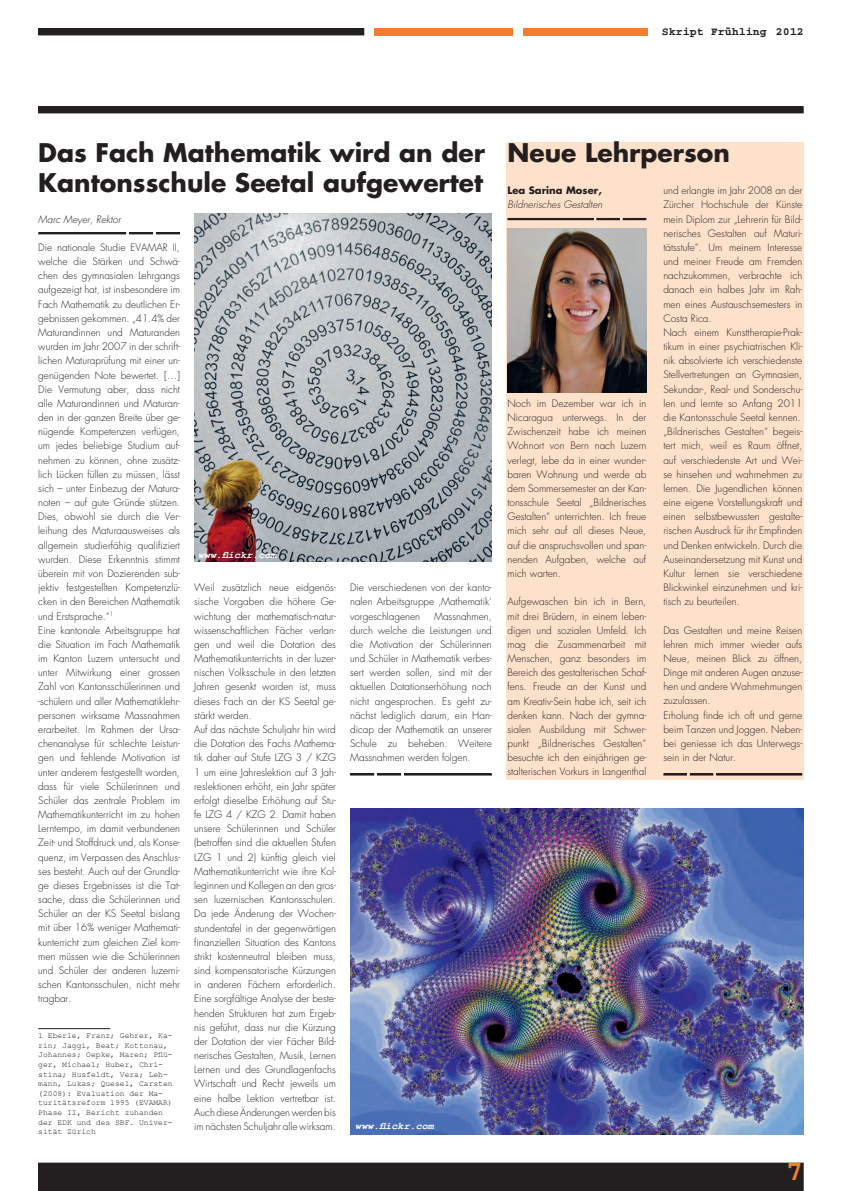
<style>
.page{position:relative;width:842px;height:1191px;background:#fff}
.page>*{position:absolute;margin:0;border:0;box-sizing:border-box;transform-origin:0 0}
.t1{font:700 28px "Courier HP";color:#f47d31}
.t2{font:700 25px/30px "Futura Std";color:#231f20}
.t3{font:700 11px "Courier HP";color:#231f20;scale:1.06 1}
.t4{font:300 10px/14.2px "Futura Std";color:#231f20}
.t5{font:italic 300 10px "Futura Std";color:#231f20}
.t6{font:italic 700 10px "Courier New";letter-spacing:.005em;color:#fff}
.t7{font:700 10px "Futura Std";color:#231f20}
.t8{font:8px/9.6px "Courier New";color:#231f20}
</style>
<div class="page">
<img style="left:194px;top:213px;width:298px;height:348px">
<img style="left:350px;top:808px;width:454px;height:326px">
<div style="left:38px;top:232px;width:88px;height:2px;border:1px solid #231f20"></div>
<div style="left:129px;top:232px;width:24px;height:2px;border:1px solid #231f20"></div>
<svg style="left:129px;top:233px;width:27px;height:1px"></svg>
<div style="left:156px;top:232px;width:24px;height:2px;border:1px solid #231f20"></div>
<hr style="left:38px;top:1028px;width:72px;height:1px;background:#231f20">
<div style="left:506px;top:142px;width:298px;height:42px;background:#fee1cb"></div>
<div style="left:506px;top:184px;width:298px;height:596px;background:#fee1cb"></div>
<div style="left:507px;top:218px;width:87px;height:2px;border:1px solid #231f20"></div>
<div style="left:596px;top:218px;width:24px;height:2px;border:1px solid #231f20"></div>
<div style="left:623px;top:218px;width:23px;height:2px;border:1px solid #231f20"></div>
<img style="left:507px;top:228px;width:139px;height:165px">
<div style="left:716px;top:773px;width:86px;height:2px;border:1px solid #231f20"></div>
<div style="left:690px;top:773px;width:23px;height:2px;border:1px solid #231f20"></div>
<svg style="left:689px;top:774px;width:24px;height:1px"></svg>
<div style="left:663px;top:773px;width:24px;height:2px;border:1px solid #231f20"></div>
<div style="left:404px;top:773px;width:88px;height:2px;border:1px solid #231f20"></div>
<div style="left:377px;top:773px;width:24px;height:2px;border:1px solid #231f20"></div>
<svg style="left:374px;top:774px;width:27px;height:1px"></svg>
<div style="left:350px;top:773px;width:24px;height:2px;border:1px solid #231f20"></div>
<div style="left:38px;top:1162px;width:766px;height:29px;background:#231f20"></div>
<div style="left:39px;top:29px;width:325px;height:6px;background:#231f20"></div>
<div style="left:38px;top:28px;width:326px;height:7px;border:1px solid #231f20"></div>
<div style="left:523px;top:28px;width:125px;height:7px;background:#f47d31"></div>
<div style="left:374px;top:28px;width:139px;height:7px;background:#f47d31"></div>
<div style="left:39px;top:107px;width:764px;height:6px;background:#231f20"></div>
<div style="left:38px;top:106px;width:766px;height:7px;border:1px solid #231f20"></div>
<p class="t3" style="left:662px;top:26px;width:135px">Skript Frühling 2012</p>
<h2 class="t2" style="left:38px;top:138px;width:448px">Das Fach Mathematik wird an der<br>Kantonsschule Seetal aufgewertet</h2>
<h2 class="t2" style="left:507px;top:138px;width:224px">Neue Lehrperson</h2>
<p class="t4" style="left:663px;top:184px;width:140px">und erlangte im Jahr 2008 an der<br>Zürcher Hochschule der Künste mein Diplom zur „Lehrerin für Bild&shy;nerisches Gestalten auf Maturi&shy;tätsstufe“. Um meinem Interesse und meiner Freude am Fremden nachzukommen, verbrachte ich danach ein halbes Jahr im Rah&shy;men eines Austauschsemesters in<br>Costa Rica.<br>Nach einem Kunsttherapie-Prak&shy;tikum in einer psychiatrischen Kli&shy;nik absolvierte ich verschiedenste<br>Stellvertretungen an Gymnasien,<br>Sekundar-, Real- und Sonderschu&shy;len und lernte so Anfang 2011 die Kantonsschule Seetal kennen. „Bildnerisches Gestalten“ begeis&shy;tert mich, weil es Raum öffnet, auf verschiedenste Art und Wei&shy;se hinsehen und wahrnehmen zu lernen. Die Jugendlichen können eine eigene Vorstellungskraft und einen selbstbewussten gestalte&shy;rischen Ausdruck für ihr Empfinden und Denken entwickeln. Durch die<br>Auseinandersetzung mit Kunst und<br>Kultur lernen sie verschiedene<br>Blickwinkel einzunehmen und kri&shy;tisch zu beurteilen.</p>
<p class="t4" style="left:663px;top:623px;width:140px">Das Gestalten und meine Reisen lehren mich immer wieder aufs<br>Neue, meinen Blick zu öffnen,<br>Dinge mit anderen Augen anzuse&shy;hen und andere Wahrnehmungen zuzulassen.<br>Erholung finde ich oft und gerne beim Tanzen und Joggen. Neben&shy;bei geniesse ich das Unterwegs&shy;sein in der Natur.</p>
<p class="t7" style="left:507px;top:184px;width:96px">Lea Sarina Moser,</p>
<p class="t5" style="left:507px;top:199px;width:96px">Bildnerisches Gestalten</p>
<p class="t5" style="left:38px;top:213px;width:84px">Marc Meyer, Rektor</p>
<p class="t4" style="left:38px;top:240px;width:143px">Die nationale Studie EVAMAR II, welche die Stärken und Schwä&shy;chen des gymnasialen Lehrgangs aufgezeigt hat, ist insbesondere im<br>Fach Mathematik zu deutlichen Er&shy;gebnissen gekommen. „41.4% der<br>Maturandinnen und Maturanden wurden im Jahr 2007 in der schrift&shy;lichen Maturaprüfung mit einer un&shy;genügenden Note bewertet. […]<br>Die Vermutung aber, dass nicht alle Maturandinnen und Maturan&shy;den in der ganzen Breite über ge&shy;nügende Kompetenzen verfügen, um jedes beliebige Studium auf&shy;nehmen zu können, ohne zusätz&shy;lich Lücken füllen zu müssen, lässt sich – unter Einbezug der Matura&shy;noten – auf gute Gründe stützen.<br>Dies, obwohl sie durch die Ver&shy;leihung des Maturaausweises als allgemein studierfähig qualifiziert wurden. Diese Erkenntnis stimmt überein mit von Dozierenden sub&shy;jektiv festgestellten Kompetenzlü&shy;cken in den Bereichen Mathematik und Erstsprache.“<sup>1<br></sup>Eine kantonale Arbeitsgruppe hat die Situation im Fach Mathematik im Kanton Luzern untersucht und unter Mitwirkung einer grossen<br>Zahl von Kantonsschülerinnen und -schülern und aller Mathematiklehr&shy;personen wirksame Massnahmen erarbeitet. Im Rahmen der Ursa&shy;chenanalyse für schlechte Leistun&shy;gen und fehlende Motivation ist unter anderem festgestellt worden, dass für viele Schülerinnen und<br>Schüler das zentrale Problem im<br>Mathematikunterricht im zu hohen<br>Lerntempo, im damit verbundenen<br>Zeit- und Stoffdruck und, als Konse&shy;quenz, im Verpassen des Anschlus&shy;ses besteht. Auch auf der Grundla&shy;ge dieses Ergebnisses ist die Tat&shy;sache, dass die Schülerinnen und<br>Schüler an der KS Seetal bislang mit über 16% weniger Mathemati&shy;kunterricht zum gleichen Ziel kom&shy;men müssen wie die Schülerinnen und Schüler der anderen luzerni&shy;schen Kantonsschulen, nicht mehr tragbar.</p>
<p class="t8" style="left:38px;top:1030px;width:136px">1 Eberle, Franz; Gehrer, Ka&shy;rin; Jaggi, Beat; Kottonau,<br>Johannes; Oepke, Maren; Pflü&shy;ger, Michael; Huber, Chri&shy;stina; Husfeldt, Vera; Leh&shy;mann, Lukas; Quesel, Carsten (2008): Evaluation der Ma&shy;turitätsreform 1995 (EVAMAR)<br>Phase II, Bericht zuhanden der EDK und des SBF. Univer&shy;sität Zürich</p>
<p class="t4" style="left:507px;top:396px;width:140px;text-align:justify">Noch im Dezember war ich in Nicaragua unterwegs. In der Zwischenzeit habe ich meinen Wohnort von Bern nach Luzern verlegt, lebe da in einer wunder&shy;baren Wohnung und werde ab dem Sommersemester an der Kan&shy;tonsschule Seetal „Bildnerisches Gestalten“ unterrichten. Ich freue mich sehr auf all dieses Neue, auf die anspruchsvollen und span&shy;nenden Aufgaben, welche auf mich warten.</p>
<p class="t4" style="left:507px;top:595px;width:140px;text-align:justify">Aufgewaschen bin ich in Bern, mit drei Brüdern, in einem leben&shy;digen und sozialen Umfeld. Ich mag die Zusammenarbeit mit Menschen, ganz besonders im Bereich des gestalterischen Schaf&shy;fens. Freude an der Kunst und am Kreativ-Sein habe ich, seit ich denken kann. Nach der gymna&shy;sialen Ausbildung mit Schwer&shy;punkt „Bildnerisches Gestalten“ besuchte ich den einjährigen ge&shy;stalterischen Vorkurs in Langenthal</p>
<p class="t6" style="left:198px;top:547px;width:80px">www.flickr.com</p>
<p class="t4" style="left:194px;top:581px;width:143px">Weil zusätzlich neue eidgenös&shy;sische Vorgaben die höhere Ge&shy;wichtung der mathematisch-natur&shy;wissenschaftlichen Fächer verlan&shy;gen und weil die Dotation des Mathematikunterrichts in der luzer&shy;nischen Volksschule in den letzten Jahren gesenkt worden ist, muss dieses Fach an der KS Seetal ge&shy;stärkt werden.<br>Auf das nächste Schuljahr hin wird die Dotation des Fachs Mathema&shy;tik daher auf Stufe LZG 3 / KZG 1 um eine Jahreslektion auf 3 Jah&shy;reslektionen erhöht, ein Jahr später erfolgt dieselbe Erhöhung auf Stu&shy;fe LZG 4 / KZG 2. Damit haben unsere Schülerinnen und Schüler (betroffen sind die aktuellen Stufen LZG 1 und 2) künftig gleich viel Mathematikunterricht wie ihre Kol&shy;leginnen und Kollegen an den gros&shy;sen luzernischen Kantonsschulen.<br>Da jede Änderung der Wochen&shy;stundentafel in der gegenwärtigen finanziellen Situation des Kantons strikt kostenneutral bleiben muss, sind kompensatorische Kürzungen in anderen Fächern erforderlich.<br>Eine sorgfältige Analyse der beste&shy;henden Strukturen hat zum Ergeb&shy;nis geführt, dass nur die Kürzung der Dotation der vier Fächer Bild&shy;nerisches Gestalten, Musik, Lernen Lernen und des Grundlagenfachs Wirtschaft und Recht jeweils um eine halbe Lektion vertretbar ist.<br>Auch diese Änderungen werden bis im nächsten Schuljahr alle wirksam.</p>
<p class="t4" style="left:350px;top:581px;width:143px;text-align:justify">Die verschiedenen von der kanto&shy;nalen Arbeitsgruppe ‚Mathematik‘ vorgeschlagenen</p>
<p class="t4" style="left:350px;top:609px;width:143px;text-align:justify;text-indent:84px">Massnahmen, durch welche die Leistungen und die Motivation der Schülerinnen und Schüler in Mathematik verbes&shy;sert werden sollen, sind mit der aktuellen Dotationserhöhung noch nicht angesprochen. Es geht zu&shy;nächst lediglich darum, ein Han&shy;dicap der Mathematik an unserer Schule zu beheben. Weitere Massnahmen werden folgen.</p>
<p class="t6" style="left:355px;top:1119px;width:80px">www.flickr.com</p>
<h1 class="t1" style="left:787px;top:1155px;width:18px">7</h1>
</div>
